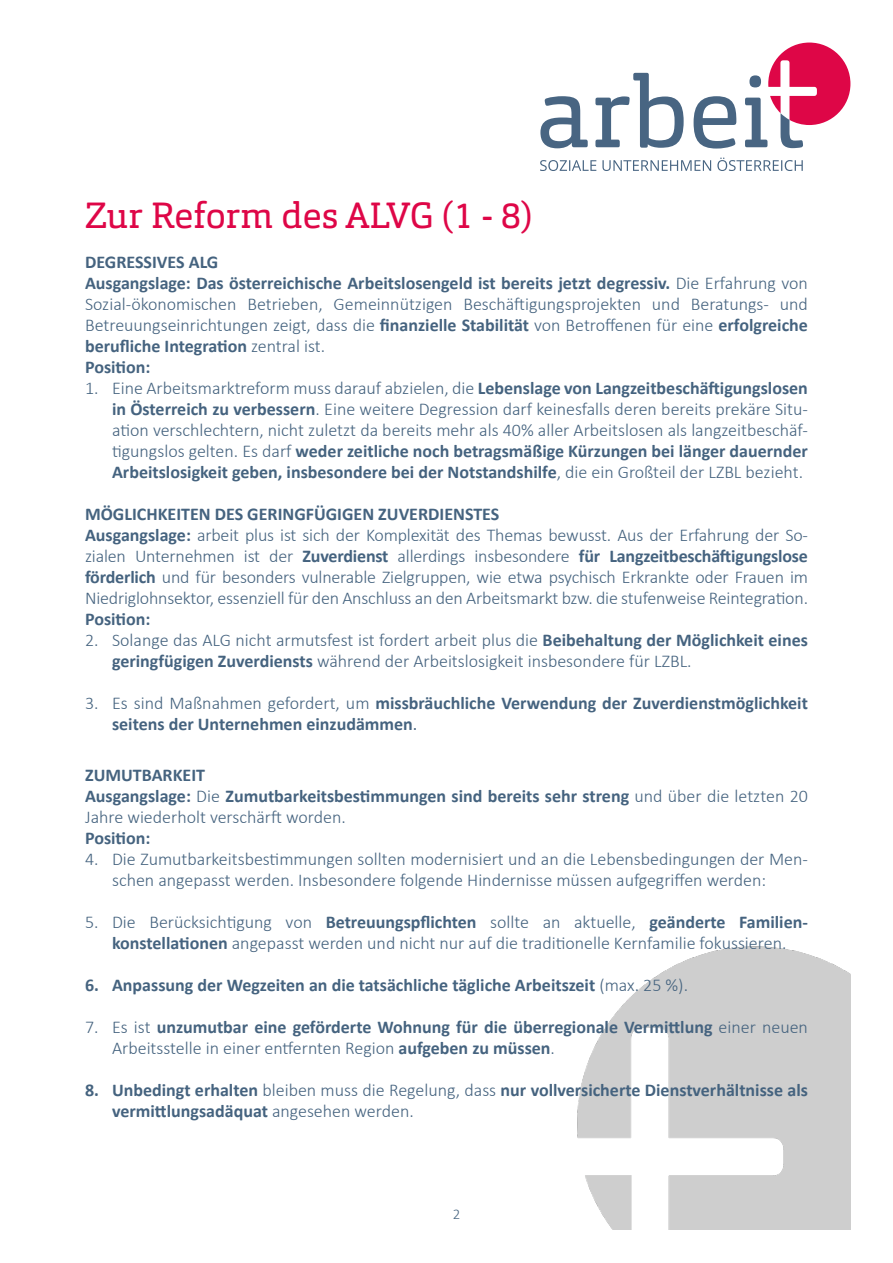
<style>
.page{position:relative;width:893px;height:1263px;background:#fff}
.page>*{position:absolute;margin:0;border:0;box-sizing:border-box;transform-origin:0 0}
.t1{font:36px "Orgon Slab";color:#de0647}
.t2{font:300 18px/21px "Calibri";color:#45637f}
.t3{font:700 18px/21px "Calibri";color:#45637f}
.t4{font:300 15px "Calibri";color:#45637f}
.s1{font-weight:700}
.s2{font-weight:300}
.s3{font-weight:400}
</style>
<div class="page">
<img style="left:577px;top:946px;width:273px;height:284px">
<svg style="left:540px;top:158px;width:263px;height:13px"></svg>
<svg style="left:540px;top:96px;width:48px;height:52px"></svg>
<svg style="left:595px;top:73px;width:89px;height:75px"></svg>
<svg style="left:745px;top:43px;width:105px;height:105px"></svg>
<svg style="left:694px;top:96px;width:42px;height:53px"></svg>
<h1 class="t1" style="left:85px;top:192px;width:449px">Zur Reform des ALVG (1 - 8)</h1>
<p class="t2" style="left:85px;top:251px;width:724px"><span class="s1">DEGRESSIVES ALG<br>Ausgangslage: Das österreichische Arbeitslosengeld ist bereits jetzt degressiv.</span> Die Erfahrung von Sozial-ökonomischen Betrieben, Gemeinnützigen Beschäftigungsprojekten und Beratungs- und Betreuungseinrichtungen zeigt, dass die <span class="s1">finanzielle Stabilität</span> von Betroffenen für eine <span class="s1">erfolgreiche berufliche Integration</span> zentral ist.<br><span class="s1">Position:</span></p>
<p class="t2" style="left:112px;top:377px;width:697px;text-align:justify;text-indent:-27px">1. Eine Arbeitsmarktreform muss darauf abzielen, die <span class="s1">Lebenslage von Langzeitbeschäftigungslosen in Österreich zu verbessern</span>. Eine weitere Degression darf keinesfalls deren bereits prekäre Situ&shy;ation verschlechtern, nicht zuletzt da bereits mehr als 40% aller Arbeitslosen als langzeitbeschäf&shy;tigungslos gelten. Es darf <span class="s1">weder zeitliche noch betragsmäßige Kürzungen bei länger dauernder Arbeitslosigkeit geben, insbesondere bei der Notstandshilfe</span>, die ein Großteil der LZBL bezieht.</p>
<p class="t2" style="left:85px;top:503px;width:724px"><span class="s1">MÖGLICHKEITEN DES GERINGFÜGIGEN ZUVERDIENSTES<br>Ausgangslage:</span> arbeit plus ist sich der Komplexität des Themas bewusst. Aus der Erfahrung der So&shy;zialen Unternehmen ist der <span class="s1">Zuverdienst</span> allerdings insbesondere <span class="s1">für Langzeitbeschäftigungslose förderlich</span> und für besonders vulnerable Zielgruppen, wie etwa psychisch Erkrankte oder Frauen im Niedriglohnsektor, essenziell für den Anschluss an den Arbeitsmarkt bzw. die stufenweise Reintegration.</p>
<p class="t3" style="left:85px;top:607px;width:67px">Position:</p>
<p class="t2" style="left:112px;top:629px;width:697px;text-indent:-27px">2. Solange das ALG nicht armutsfest ist fordert arbeit plus die <span class="s1">Beibehaltung der Möglichkeit eines geringfügigen Zuverdiensts</span> während der Arbeitslosigkeit insbesondere für LZBL.</p>
<p class="t3" style="left:112px;top:691px;width:697px;text-indent:-27px"><span class="s2">3. Es sind Maßnahmen gefordert, um</span> missbräuchliche Verwendung der Zuverdienstmöglichkeit seitens der Unternehmen einzudämmen<span class="s3">.</span></p>
<p class="t3" style="left:85px;top:763px;width:724px">ZUMUTBARKEIT<br>Ausgangslage: <span class="s2">Die</span> Zumutbarkeitsbestimmungen sind bereits sehr streng <span class="s2">und über die letzten 20<br>Jahre wiederholt verschärft worden.</span></p>
<p class="t3" style="left:85px;top:826px;width:67px">Position:</p>
<p class="t2" style="left:112px;top:848px;width:697px;text-indent:-27px">4. Die Zumutbarkeitsbestimmungen sollten modernisiert und an die Lebensbedingungen der Men&shy;schen angepasst werden. Insbesondere folgende Hindernisse müssen aufgegriffen werden:</p>
<p class="t2" style="left:85px;top:911px;width:724px;text-align:center">5. Die Berücksichtigung von <span class="s1">Betreuungspflichten</span> sollte an aktuelle, <span class="s1">geänderte Familien&shy;konstellationen</span> angepasst werden und nicht nur auf die traditionelle Kernfamilie fokussieren.</p>
<p class="t3" style="left:85px;top:973px;width:604px">6. Anpassung der Wegzeiten an die tatsächliche tägliche Arbeitszeit <span class="s2">(max. 25 %).</span></p>
<p class="t3" style="left:112px;top:1015px;width:697px;text-indent:-27px"><span class="s2">7. Es ist</span> unzumutbar eine geförderte Wohnung für die überregionale Vermittlung <span class="s2">einer neuen<br>Arbeitsstelle in einer entfernten Region</span> aufgeben zu müssen<span class="s2">.</span></p>
<p class="t3" style="left:112px;top:1078px;width:697px;text-indent:-27px">8. Unbedingt erhalten <span class="s2">bleiben muss die Regelung, dass</span> nur vollversicherte Dienstverhältnisse als vermittlungsadäquat <span class="s2">angesehen werden.</span></p>
<p class="t4" style="left:453px;top:1205px;width:9px">2</p>
</div>
